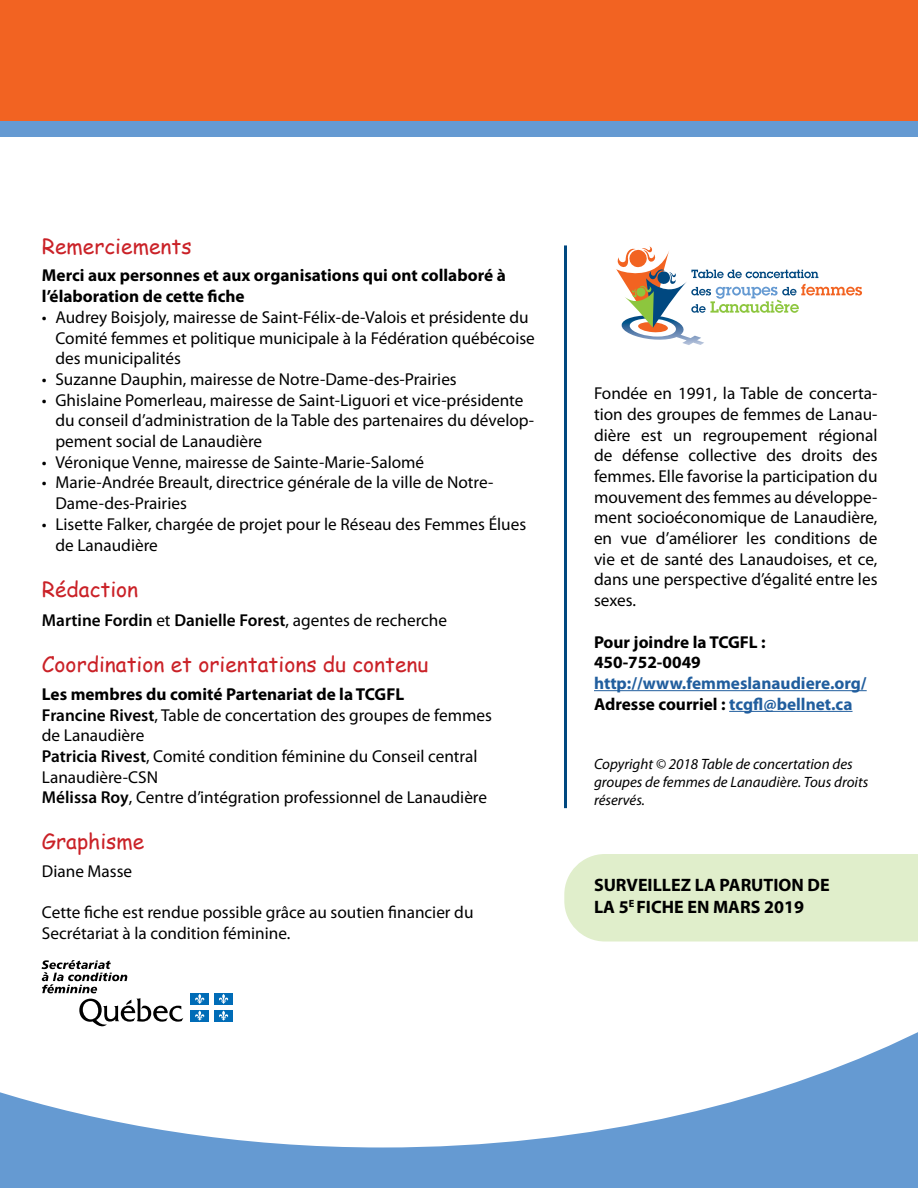
<style>
.page{position:relative;width:918px;height:1188px;background:#fff}
.page>*{position:absolute;margin:0;border:0;box-sizing:border-box;transform-origin:0 0}
.t1{font:21px "Comic Sans MS";color:#ca2127}
.t2{font:700 18px/21.6px "Myriad Pro";color:#000}
.t3{font:17.25px/20.7px "Myriad Pro";color:#000}
.t4{font:700 17.25px/20.7px "Myriad Pro";color:#000}
.t5{font:700 17.25px/20.7px "Myriad Pro";color:#215e9e}
.t6{font:600 17.25px "Myriad Pro";color:#000}
.t7{font:italic 15px/18px "Myriad Pro";color:#000}
.s1{font-weight:400}
.s2{font-weight:700}
.s3{font-weight:600}
.s4{color:#000}
</style>
<div class="page">
<div style="left:0;top:0;width:918px;height:122px;background:#f26322"></div>
<div style="left:564px;top:854px;width:354px;height:88px;background:#e0eecb"></div>
<svg style="left:0;top:1032px;width:918px;height:156px"></svg>
<div style="left:0;top:121px;width:918px;height:16px;background:#659ad2"></div>
<svg style="left:616px;top:247px;width:246px;height:98px"></svg>
<hr style="left:594px;top:690px;width:273px;height:1px;background:#215e9e">
<hr style="left:729px;top:711px;width:124px;height:1px;background:#215e9e">
<svg style="left:42px;top:960px;width:141px;height:67px"></svg>
<div style="left:191px;top:993px;width:18px;height:12px;background:#006cb7"></div>
<svg style="left:195px;top:994px;width:10px;height:10px"></svg>
<div style="left:214px;top:993px;width:19px;height:12px;background:#006cb7"></div>
<svg style="left:219px;top:994px;width:9px;height:10px"></svg>
<div style="left:191px;top:1010px;width:18px;height:11px;background:#006cb7"></div>
<svg style="left:195px;top:1010px;width:10px;height:11px"></svg>
<div style="left:214px;top:1010px;width:19px;height:11px;background:#006cb7"></div>
<svg style="left:219px;top:1010px;width:9px;height:11px"></svg>
<hr style="left:564px;top:245px;width:3px;height:563px;background:#004880">
<p class="t1" style="left:42px;top:231px;width:151px">Remerciements</p>
<p class="t4" style="left:42px;top:265px;width:465px">Merci aux personnes et aux organisations qui ont collaboré à l’élaboration de cette fiche</p>
<p class="t3" style="left:55px;top:306px;width:481px;text-indent:-14px">• Audrey Boisjoly, mairesse de Saint-Félix-de-Valois et présidente du<br>Comité femmes et politique municipale à la Fédération québécoise des municipalités</p>
<p class="t3" style="left:42px;top:369px;width:416px">• Suzanne Dauphin, mairesse de Notre-Dame-des-Prairies</p>
<p class="t3" style="left:55px;top:389px;width:480px;text-indent:-14px">• Ghislaine Pomerleau, mairesse de Saint-Liguori et vice-présidente du conseil d’administration de la Table des partenaires du dévelop&shy;pement social de Lanaudière</p>
<p class="t3" style="left:42px;top:451px;width:384px">• Véronique Venne, mairesse de Sainte-Marie-Salomé</p>
<p class="t3" style="left:55px;top:472px;width:440px;text-indent:-14px">• Marie-Andrée Breault, directrice générale de la ville de Notre-<br>Dame-des-Prairies</p>
<p class="t3" style="left:55px;top:513px;width:472px;text-indent:-14px">• Lisette Falker, chargée de projet pour le Réseau des Femmes Élues de Lanaudière</p>
<p class="t1" style="left:42px;top:574px;width:98px">Rédaction</p>
<p class="t6" style="left:42px;top:609px;width:407px">Martine Fordin <span class="s1">et</span> Danielle Forest<span class="s1">, agentes de recherche</span></p>
<p class="t1" style="left:42px;top:649px;width:388px">Coordination et orientations du contenu</p>
<p class="t3" style="left:42px;top:684px;width:452px"><span class="s2">Les membres du comité Partenariat de la TCGFL<br></span><span class="s3">Francine Rivest</span>, Table de concertation des groupes de femmes de Lanaudière<br><span class="s3">Patricia Rivest</span>, Comité condition féminine du Conseil central Lanaudière-CSN<br><span class="s3">Mélissa Roy</span>, Centre d’intégration professionnel de Lanaudière</p>
<p class="t1" style="left:42px;top:826px;width:104px">Graphisme</p>
<p class="t3" style="left:42px;top:860px;width:92px">Diane Masse</p>
<p class="t3" style="left:42px;top:902px;width:433px">Cette fiche est rendue possible grâce au soutien financier du<br>Secrétariat à la condition féminine.</p>
<p class="t3" style="left:594px;top:383px;width:285px;text-align:justify">Fondée en 1991, la Table de concerta&shy;tion des groupes de femmes de Lanau&shy;dière est un regroupement régional de défense collective des droits des femmes. Elle favorise la participation du mouvement des femmes au développe&shy;ment socioéconomique de Lanaudière, en vue d’améliorer les conditions de vie et de santé des Lanaudoises, et ce, dans une perspective d’égalité entre les sexes.</p>
<p class="t4" style="left:594px;top:631px;width:173px">Pour joindre la TCGFL :<br>450-752-0049</p>
<p class="t5" style="left:594px;top:672px;width:274px">http://www.femmeslanaudiere.org/<br><span class="s4">Adresse courriel :</span> tcgfl@bellnet.ca</p>
<p class="t7" style="left:594px;top:755px;width:276px">Copyright © 2018 Table de concertation des groupes de femmes de Lanaudière. Tous droits réservés.</p>
<p class="t2" style="left:594px;top:874px;width:237px">SURVEILLEZ LA PARUTION DE<br>LA 5<sup>E</sup> FICHE EN MARS 2019</p>
</div>
